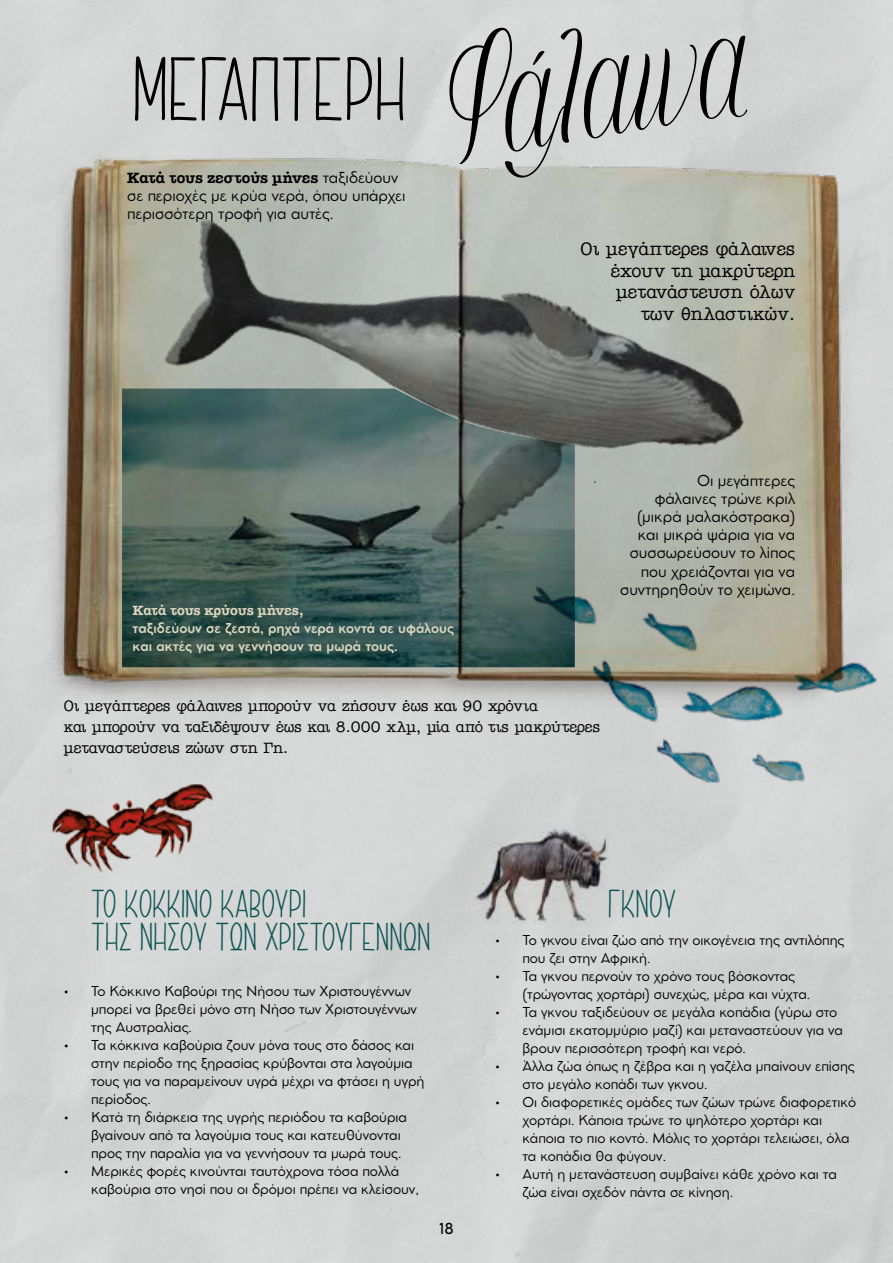
<style>
.page{position:relative;width:893px;height:1263px;background:#fff}
.page>*{position:absolute;margin:0;border:0;box-sizing:border-box;transform-origin:0 0}
.t1{font:152.25px "French Armoire";color:#000}
.t2{font:700 72px "Juvenile";color:#000}
.t3{font:700 31.5px "Juvenile";color:#0b5355}
.t4{font:500 18px/21.6px "American Type ITC Hel";letter-spacing:-.015em;color:#000;text-align:right}
.t5{font:15px/18px "Cocomat Pro";color:#000}
.t6{font:500 15px/21px "American Type ITC Hel";letter-spacing:-.015em;color:#000}
.t7{font:600 15px "American Type ITC Hel";letter-spacing:-.005em;color:#000}
.t8{font:500 15px "Cocomat Pro";color:#000}
.t9{font:13.5px/18px "Cocomat Pro";color:#000}
.t10{font:700 13.5px/18px "Cocomat Pro";color:#ddd6be}
.t11{font:600 13.5px "American Type ITC Hel";letter-spacing:-.01em;color:#ddd6be}
.s1{font-family:"Cocomat Pro";font-weight:400}
</style>
<div class="page">
<img style="left:0;top:0;width:893px;height:1263px">
<h2 class="t2" style="left:133px;top:42px;width:275px">ΜΕΓΆΠΤΕΡΗ</h2>
<p class="t7" style="left:127px;top:169px;width:272px">Κατά τους ζεστούς μήνες <span class="s1">ταξιδεύουν</span></p>
<p class="t5" style="left:127px;top:186px;width:280px">σε περιοχές με κρύα νερά, όπου υπάρχει περισσότερη τροφή για αυτές.</p>
<h1 class="t1" style="left:435px;top:21px;width:305px;rotate:-10deg">Φάλαινα</h1>
<h3 class="t4" style="left:581px;top:238px;width:216px">Οι μεγάπτερες φάλαινες έχουν τη μακρύτερη μετανάστευση όλων των θηλαστικών.</h3>
<p class="t5" style="left:593px;top:471px;width:5px">·</p>
<p class="t5" style="left:620px;top:471px;width:176px;text-align:right">Οι μεγάπτερες<br>φάλαινες τρώνε κριλ (μικρά μαλακόστρακα) και μικρά ψάρια για να συσσωρεύσουν το λίπος που χρειάζονται για να συντηρηθούν το χειμώνα.</p>
<p class="t11" style="left:133px;top:603px;width:172px">Kατά τους κρύους μήνες,</p>
<p class="t10" style="left:133px;top:619px;width:323px">ταξιδεύουν σε ζεστά, ρηχά νερά κοντά σε υφάλους και ακτές για να γεννήσουν τα μωρά τους.</p>
<p class="t6" style="left:64px;top:696px;width:538px">Οι μεγάπτερες φάλαινες μπορούν να ζήσουν έως και 90 χρόνια<br>και μπορούν να ταξιδέψουν έως και 8.000 χλμ, μία από τις μακρύτερες μεταναστεύσεις ζώων στη Γη.</p>
<h3 class="t3" style="left:91px;top:883px;width:217px">ΤΟ ΚΌΚΚΙΝΟ ΚΑΒΟΎΡΙ</h3>
<h3 class="t3" style="left:608px;top:883px;width:70px">ΓΚΝΟΥ</h3>
<h3 class="t3" style="left:91px;top:916px;width:341px">ΤΗΣ ΝΉΣΟΥ ΤΩΝ ΧΡΙΣΤΟΥΓΈΝΝΩΝ</h3>
<p class="t9" style="left:522px;top:930px;width:324px;text-indent:-27px">• Το γκνου είναι ζώο από την οικογένεια της αντιλόπης που ζει στην Αφρική.</p>
<p class="t9" style="left:522px;top:966px;width:289px;text-indent:-27px">• Τα γκνου περνούν το χρόνο τους βόσκοντας (τρώγοντας χορτάρι) συνεχώς, μέρα και νύχτα.</p>
<p class="t9" style="left:522px;top:1002px;width:322px;text-indent:-27px">• Τα γκνου ταξιδεύουν σε μεγάλα κοπάδια (γύρω στο ενάμισι εκατομμύριο μαζί) και μεταναστεύουν για να βρουν περισσότερη τροφή και νερό.</p>
<p class="t9" style="left:522px;top:1056px;width:334px;text-indent:-27px">• Άλλα ζώα όπως η ζέβρα και η γαζέλα μπαίνουν επίσης στο μεγάλο κοπάδι των γκνου.</p>
<p class="t9" style="left:522px;top:1092px;width:335px;text-indent:-27px">• Οι διαφορετικές ομάδες των ζώων τρώνε διαφορετικό χορτάρι. Κάποια τρώνε το ψηλότερο χορτάρι και κάποια το πιο κοντό. Μόλις το χορτάρι τελειώσει, όλα τα κοπάδια θα φύγουν.</p>
<p class="t9" style="left:522px;top:1164px;width:316px;text-indent:-27px">• Αυτή η μετανάστευση συμβαίνει κάθε χρόνο και τα ζώα είναι σχεδόν πάντα σε κίνηση.</p>
<p class="t9" style="left:91px;top:982px;width:327px;text-indent:-27px">• Το Κόκκινο Καβούρι της Νήσου των Χριστουγέννων μπορεί να βρεθεί μόνο στη Νήσο των Χριστουγέννων της Αυστραλίας.</p>
<p class="t9" style="left:91px;top:1036px;width:335px;text-indent:-27px">• Τα κόκκινα καβούρια ζουν μόνα τους στο δάσος και στην περίοδο της ξηρασίας κρύβονται στα λαγούμια τους για να παραμείνουν υγρά μέχρι να φτάσει η υγρή περίοδος.</p>
<p class="t9" style="left:91px;top:1108px;width:317px;text-indent:-27px">• Κατά τη διάρκεια της υγρής περιόδου τα καβούρια βγαίνουν από τα λαγούμια τους και κατευθύνονται προς την παραλία για να γεννήσουν τα μωρά τους.</p>
<p class="t9" style="left:91px;top:1162px;width:329px;text-indent:-27px">• Μερικές φορές κινούνται ταυτόχρονα τόσα πολλά καβούρια στο νησί που οι δρόμοι πρέπει να κλείσουν,</p>
<p class="t8" style="left:439px;top:1216px;width:16px">18</p>
</div>
